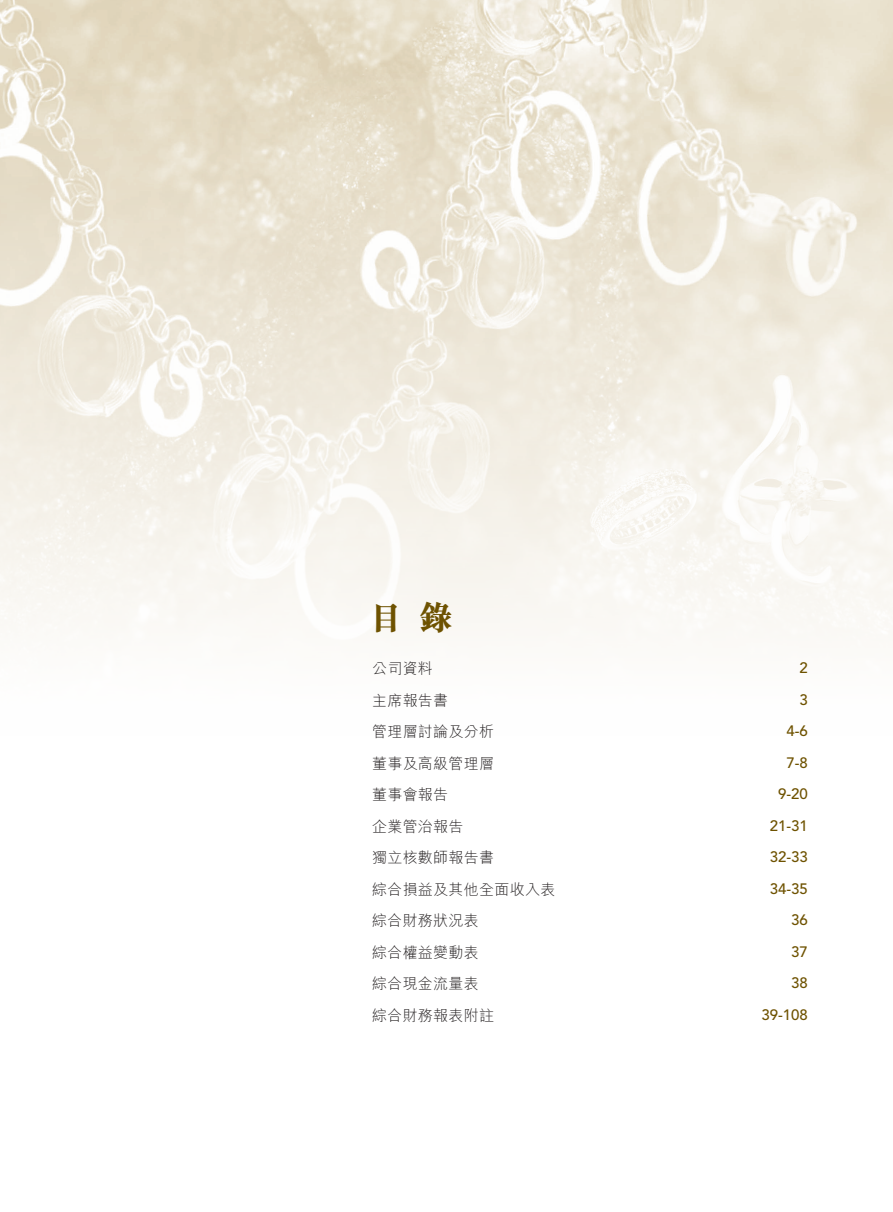
<style>
.page{position:relative;width:893px;height:1212px;background:#fff}
.page>*{position:absolute;margin:0;border:0;box-sizing:border-box;transform-origin:0 0}
.t1{font:800 33px "M Sung HK";color:#6e5200}
._00_txt{font:300 15px "M Hei HK";letter-spacing:.02em;color:#231f20}
._00_txt-2{font:500 15px "Avenir LT Std";color:#6e5200}
</style>
<div class="page">
<img style="left:0;top:0;width:893px;height:633px">
<p class="t1" style="left:370px;top:601px;width:84px">目 錄</p>
<p class="_00_txt" style="left:372px;top:661px;width:62px">公司資料</p>
<p class="_00_txt" style="left:372px;top:693px;width:78px">主席報告書</p>
<p class="_00_txt" style="left:372px;top:724px;width:124px">管理層討論及分析</p>
<p class="_00_txt" style="left:372px;top:756px;width:124px">董事及高級管理層</p>
<p class="_00_txt" style="left:372px;top:787px;width:78px">董事會報告</p>
<p class="_00_txt" style="left:372px;top:819px;width:93px">企業管治報告</p>
<p class="_00_txt" style="left:372px;top:850px;width:124px">獨立核數師報告書</p>
<p class="_00_txt" style="left:372px;top:882px;width:185px">綜合損益及其他全面收入表</p>
<p class="_00_txt" style="left:372px;top:913px;width:108px">綜合財務狀況表</p>
<p class="_00_txt" style="left:372px;top:945px;width:108px">綜合權益變動表</p>
<p class="_00_txt" style="left:372px;top:976px;width:108px">綜合現金流量表</p>
<p class="_00_txt" style="left:372px;top:1008px;width:124px">綜合財務報表附註</p>
<p class="_00_txt-2" style="left:800px;top:659px;width:10px">2</p>
<p class="_00_txt-2" style="left:800px;top:691px;width:10px">3</p>
<p class="_00_txt-2" style="left:786px;top:722px;width:23px">4-6</p>
<p class="_00_txt-2" style="left:786px;top:754px;width:23px">7-8</p>
<p class="_00_txt-2" style="left:778px;top:785px;width:31px">9-20</p>
<p class="_00_txt-2" style="left:770px;top:817px;width:40px">21-31</p>
<p class="_00_txt-2" style="left:770px;top:848px;width:40px">32-33</p>
<p class="_00_txt-2" style="left:770px;top:880px;width:40px">34-35</p>
<p class="_00_txt-2" style="left:791px;top:911px;width:18px">36</p>
<p class="_00_txt-2" style="left:791px;top:943px;width:18px">37</p>
<p class="_00_txt-2" style="left:791px;top:974px;width:18px">38</p>
<p class="_00_txt-2" style="left:761px;top:1006px;width:48px">39-108</p>
</div>
